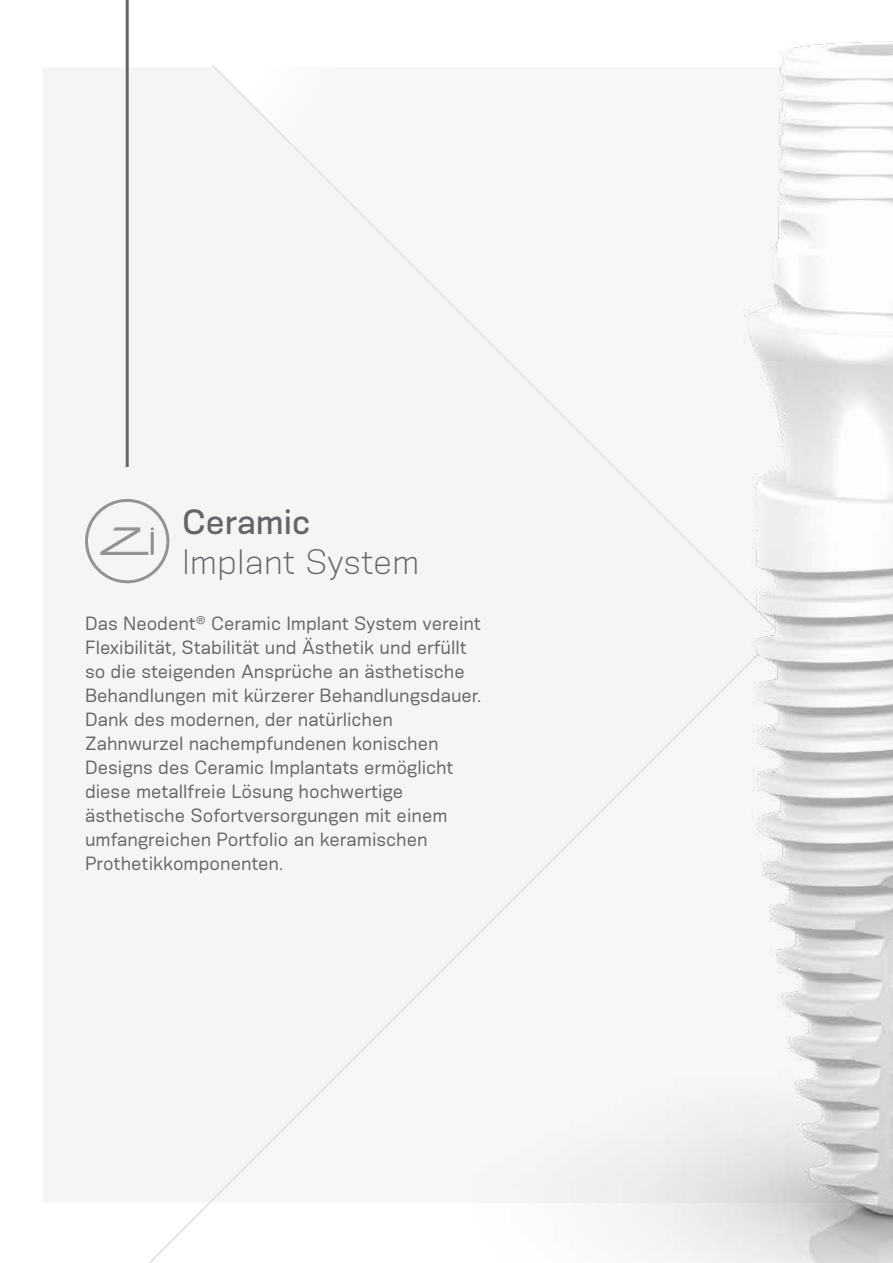
<style>
.page{position:relative;width:893px;height:1263px;background:#fff}
.page>*{position:absolute;margin:0;border:0;box-sizing:border-box;transform-origin:0 0}
.t1{font:300 33px "Konsens";color:#636569}
.t2{font:500 33px "Konsens";color:#636569}
.t3{font:18px/24px "Konsens";color:#636569}
</style>
<div class="page">
<hr style="left:126px;top:0;width:3px;height:467px;background:#636569">
<img style="left:408px;top:41px;width:485px;height:1222px">
<svg style="left:85px;top:499px;width:84px;height:84px"></svg>
<h1 class="t2" style="left:182px;top:502px;width:130px">Ceramic</h1>
<h1 class="t1" style="left:182px;top:542px;width:239px">Implant System</h1>
<p class="t3" style="left:85px;top:610px;width:398px">Das Neodent<sup>®</sup> Ceramic Implant System vereint Flexibilität, Stabilität und Ästhetik und erfüllt so die steigenden Ansprüche an ästhetische Behandlungen mit kürzerer Behandlungsdauer.<br>Dank des modernen, der natürlichen Zahnwurzel nachempfundenen konischen Designs des Ceramic Implantats ermöglicht diese metallfreie Lösung hochwertige ästhetische Sofortversorgungen mit einem umfangreichen Portfolio an keramischen Prothetikkomponenten.</p>
</div>
